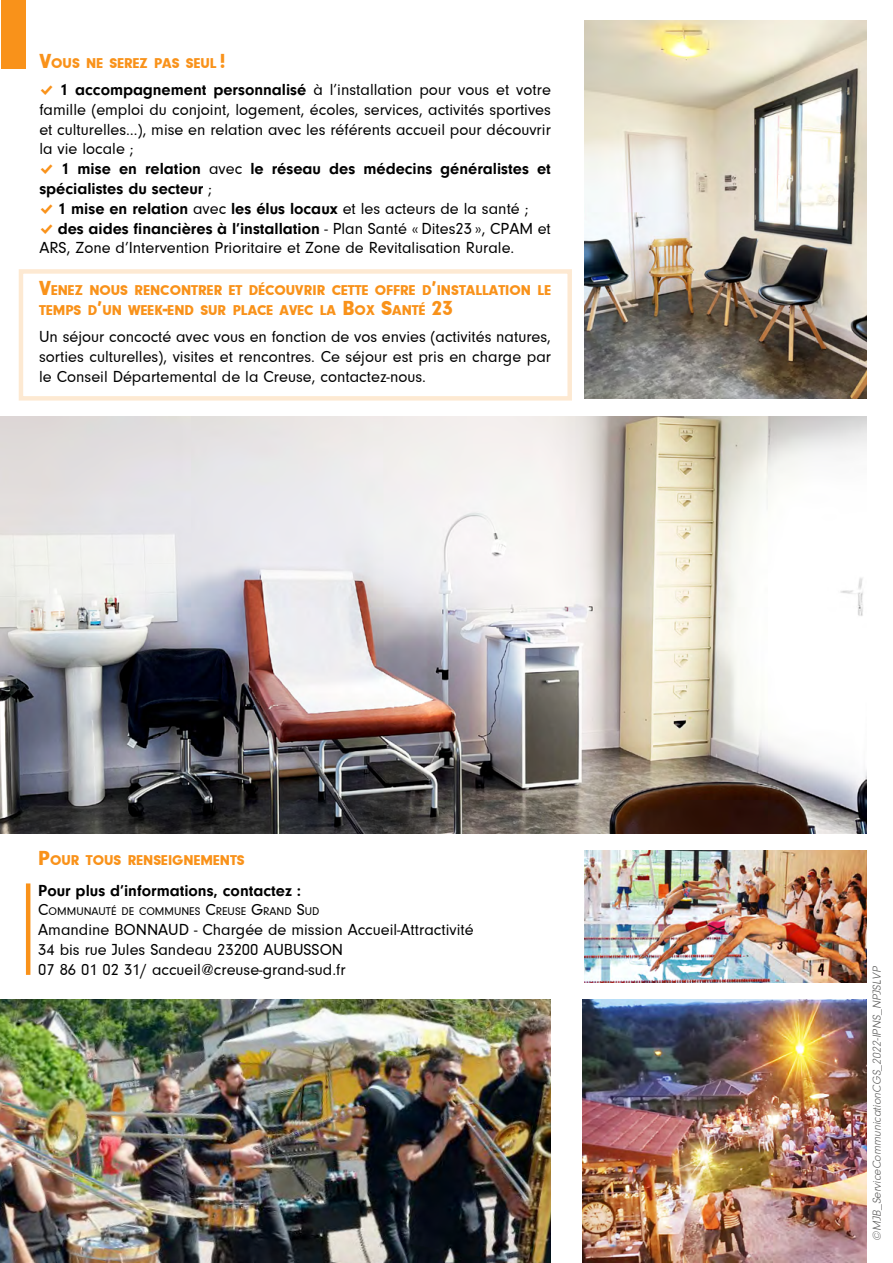
<style>
.page{position:relative;width:893px;height:1263px;background:#fff}
.page>*{position:absolute;margin:0;border:0;box-sizing:border-box;transform-origin:0 0}
.t1{font:16.5px/19.8px "Neuzeit Gro";color:#000}
.t2{font:700 16.5px "Neuzeit Gro";color:#000}
.t3{font:900 14.7px/19.8px "Neuzeit Gro";color:#f9921a}
.t4{font:italic 300 12px "Neuzeit Gro";color:#575756}
.t5{font:11.55px "Neuzeit Gro";color:#000}
.s1{font-size:21px}
.s2{font-family:"Modern Pictograms";color:#f9921a}
.s3{font-weight:700}
.s4{font-size:16.5px}
</style>
<div class="page">
<div style="left:1px;top:0;width:25px;height:68px;background:#f9921a"></div>
<hr style="left:26px;top:883px;width:4px;height:92px;background:#f9921a">
<img style="left:0;top:417px;width:866px;height:416px">
<img style="left:0;top:999px;width:550px;height:264px">
<img style="left:584px;top:20px;width:282px;height:379px">
<img style="left:584px;top:850px;width:282px;height:132px">
<img style="left:583px;top:999px;width:283px;height:264px">
<p class="t3" style="left:39px;top:53px;width:188px"><span class="s1">V</span>OUS NE SEREZ PAS SEUL <span class="s1">!</span></p>
<p class="t1" style="left:39px;top:80px;width:513px"><span class="s2">%</span> <span class="s3">1 accompagnement personnalisé</span> à l’installation pour vous et votre famille (emploi du conjoint, logement, écoles, services, activités sportives et culturelles…), mise en relation avec les référents accueil pour découvrir la vie locale ;<br><span class="s2">%</span> <span class="s3">1 mise en relation</span> avec <span class="s3">le réseau des médecins généralistes et spécialistes du secteur</span> ;<br><span class="s2">%</span> <span class="s3">1 mise en relation</span> avec <span class="s3">les élus locaux</span> et les acteurs de la santé ;<br><span class="s2">%</span> <span class="s3">des aides financières à l’installation</span> - Plan Santé « Dites23 », CPAM et ARS, Zone d’Intervention Prioritaire et Zone de Revitalisation Rurale.</p>
<p class="t3" style="left:39px;top:280px;width:513px"><span class="s1">V</span>ENEZ NOUS RENCONTRER ET DÉCOUVRIR CETTE OFFRE D<span class="s1">’</span>INSTALLATION LE<br>TEMPS D<span class="s1">’</span>UN WEEK<span class="s1">-</span>END SUR PLACE AVEC LA <span class="s1">B</span>OX <span class="s1">S</span>ANTÉ <span class="s1">23</span></p>
<p class="t1" style="left:39px;top:327px;width:513px;text-align:justify">Un séjour concocté avec vous en fonction de vos envies (activités natures, sorties culturelles), visites et rencontres. Ce séjour est pris en charge par le Conseil Départemental de la Creuse, contactez-nous.</p>
<p class="t3" style="left:38px;top:850px;width:208px"><span class="s1">P</span>OUR TOUS RENSEIGNEMENTS</p>
<p class="t2" style="left:38px;top:881px;width:264px">Pour plus d’informations, contactez :</p>
<p class="t5" style="left:38px;top:905px;width:283px"><span class="s4">C</span>OMMUNAUTÉ DE COMMUNES <span class="s4">C</span>REUSE <span class="s4">G</span>RAND <span class="s4">S</span>UD</p>
<p class="t1" style="left:38px;top:920px;width:437px">Amandine BONNAUD - Chargée de mission Accueil-Attractivité<br>34 bis rue Jules Sandeau 23200 AUBUSSON<br>07 86 01 02 31/ accueil@creuse-grand-sud.fr</p>
<p class="t4" style="left:870px;top:1240px;width:277px;rotate:-90deg">©MJB_ServiceCommunicationCGS_2022-IPNS_NPJSLVP</p>
</div>
